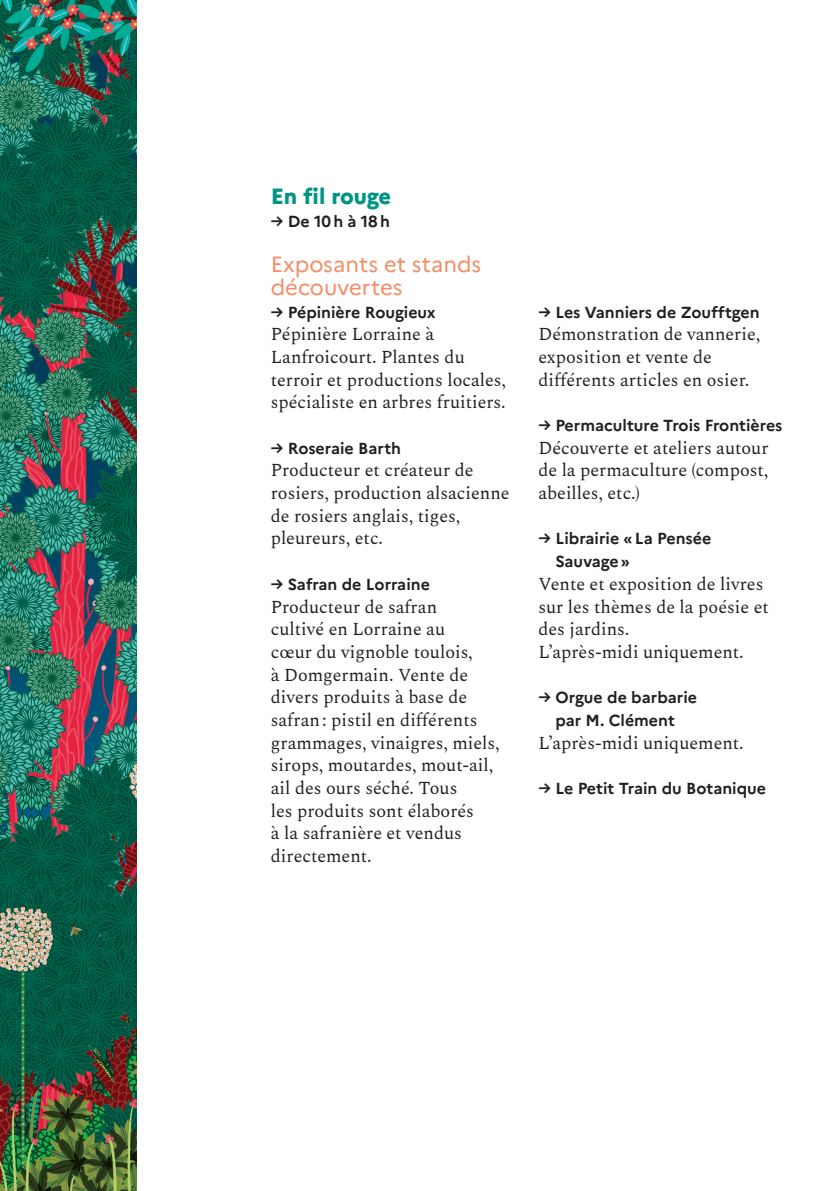
<style>
.page{position:relative;width:840px;height:1191px;background:#fff}
.page>*{position:absolute;margin:0;border:0;box-sizing:border-box;transform-origin:0 0}
.t1{font:22px/22.6px "Marianne";color:#f68b63}
.t2{font:800 22px "Marianne";color:#009585}
.t3{font:18px/22.6px "Spectral";color:#231f20}
.t4{font:700 16px/22.6px "Marianne";color:#231f20}
</style>
<div class="page">
<img style="left:0;top:0;width:136px;height:1191px">
<h2 class="t2" style="left:271px;top:179px;width:122px">En fil rouge</h2>
<p class="t4" style="left:271px;top:208px;width:120px">→ De 10 h à 18 h</p>
<h3 class="t1" style="left:271px;top:251px;width:212px">Exposants et stands découvertes</h3>
<p class="t4" style="left:271px;top:299px;width:166px">→ Pépinière Rougieux</p>
<p class="t3" style="left:271px;top:322px;width:236px">Pépinière Lorraine à<br>Lanfroicourt. Plantes du terroir et productions locales, spécialiste en arbres fruitiers.</p>
<p class="t4" style="left:271px;top:435px;width:132px">→ Roseraie Barth</p>
<p class="t3" style="left:271px;top:458px;width:240px">Producteur et créateur de rosiers, production alsacienne de rosiers anglais, tiges, pleureurs, etc.</p>
<p class="t4" style="left:271px;top:571px;width:160px">→ Safran de Lorraine</p>
<p class="t3" style="left:271px;top:594px;width:230px">Producteur de safran<br>cultivé en Lorraine au<br>cœur du vignoble toulois,<br>à Domgermain. Vente de divers produits à base de safran : pistil en différents grammages, vinaigres, miels, sirops, moutardes, mout-ail, ail des ours séché. Tous<br>les produits sont élaborés<br>à la safranière et vendus directement.</p>
<p class="t4" style="left:538px;top:299px;width:223px">→ Les Vanniers de Zoufftgen</p>
<p class="t3" style="left:538px;top:322px;width:223px">Démonstration de vannerie, exposition et vente de différents articles en osier.</p>
<p class="t4" style="left:538px;top:413px;width:245px">→ Permaculture Trois Frontières</p>
<p class="t3" style="left:538px;top:435px;width:231px;text-align:justify">Découverte et ateliers autour de la permaculture (compost, abeilles, etc.)</p>
<p class="t4" style="left:555px;top:526px;width:157px;text-indent:-17px">→ Librairie « La Pensée<br>Sauvage »</p>
<p class="t3" style="left:538px;top:571px;width:232px">Vente et exposition de livres sur les thèmes de la poésie et des jardins.</p>
<p class="t3" style="left:538px;top:639px;width:207px">L’après-midi uniquement.</p>
<p class="t4" style="left:538px;top:685px;width:160px;text-align:center">→ Orgue de barbarie par M. Clément</p>
<p class="t3" style="left:538px;top:730px;width:207px">L’après-midi uniquement.</p>
<p class="t4" style="left:538px;top:775px;width:229px">→ Le Petit Train du Botanique</p>
</div>
